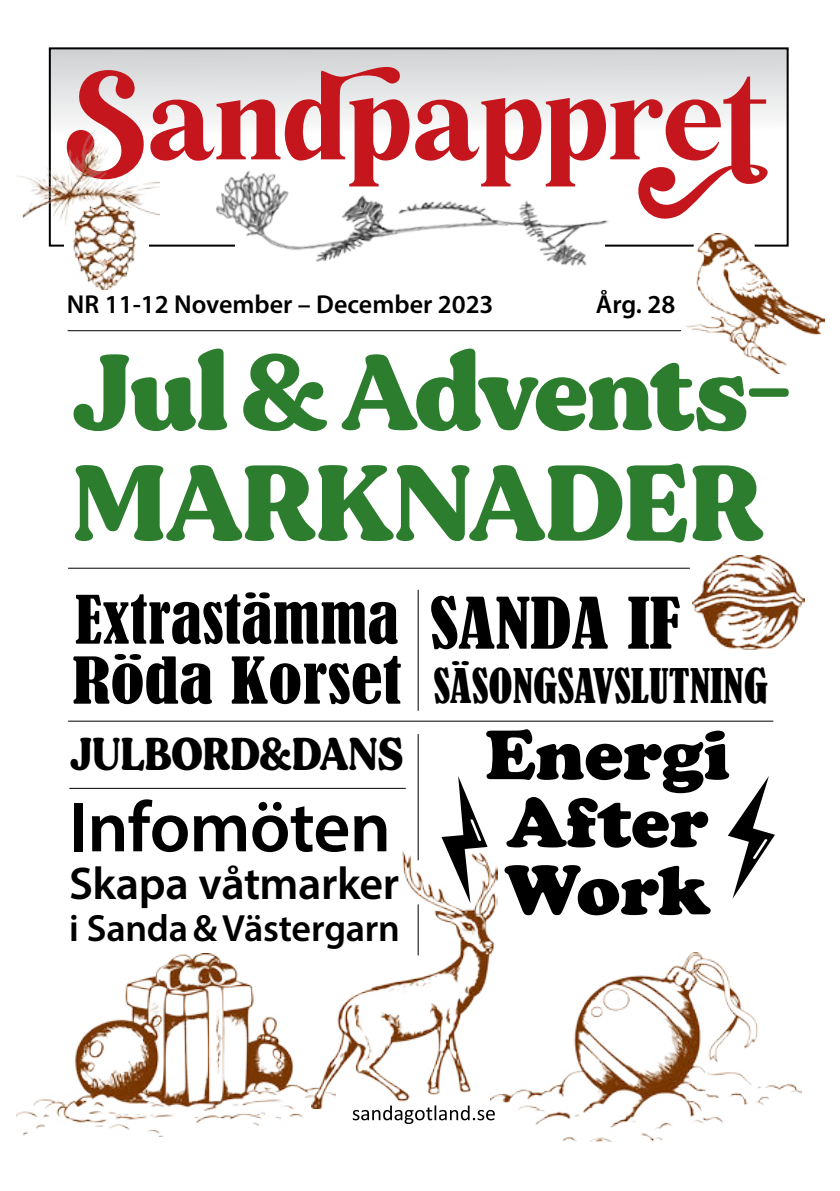
<style>
.page{position:relative;width:840px;height:1191px;background:#fff}
.page>*{position:absolute;margin:0;border:0;box-sizing:border-box;transform-origin:0 0}
.t1{font:107.6px/110.8px "MADE Gentle";letter-spacing:-.015em;color:#2d7d2f}
.t2{font:106.8px "Bohemian Soul";letter-spacing:-.005em;color:#c4161c}
.t3{font:900 72.8px/67.6px "Cooper";color:#000}
.t4{font:600 72px "Myriad Pro";letter-spacing:-.01em;color:#000}
.t5{font:condensed 66px "Bernard";color:#000;scale:1.16 1}
.t6{font:condensed 62px "Bernard";color:#000;scale:1.05 1}
.t7{font:condensed 60px "Bernard";color:#000;scale:1.18 1}
.t8{font:600 46px "Myriad Pro";letter-spacing:-.01em;color:#000}
.t9{font:46px "MADE Gentle";letter-spacing:-.01em;color:#000;scale:.87 1}
.t10{font:condensed 44.8px "Bernard";color:#000}
.t11{font:600 38px "Myriad Pro";letter-spacing:-.01em;color:#000}
.t12{font:600 26px "Myriad Pro";color:#000}
</style>
<div class="page">
<img style="left:494px;top:952px;width:307px;height:189px">
<div style="left:50px;top:48px;width:737px;height:198px;background:linear-gradient(to bottom,#dddedf,#fff)"></div>
<div style="left:49px;top:47px;width:739px;height:200px;border:2px solid #000"></div>
<svg style="left:352px;top:1108px;width:142px;height:16px"></svg>
<hr style="left:68px;top:330px;width:612px;height:1px;background:#000">
<hr style="left:68px;top:568px;width:621px;height:1px;background:#000">
<hr style="left:68px;top:720px;width:704px;height:1px;background:#000">
<hr style="left:69px;top:788px;width:336px;height:1px;background:#000">
<hr style="left:417px;top:590px;width:1px;height:121px;background:#000">
<hr style="left:417px;top:734px;width:1px;height:126px;background:#000">
<img style="left:209px;top:119px;width:409px;height:147px">
<svg style="left:728px;top:776px;width:46px;height:123px"></svg>
<svg style="left:441px;top:776px;width:46px;height:74px"></svg>
<img style="left:692px;top:555px;width:111px;height:94px">
<img style="left:17px;top:953px;width:305px;height:183px">
<img style="left:311px;top:850px;width:186px;height:258px">
<div style="left:693px;top:225px;width:61px;height:45px;background:#fff;border-radius:50%"></div>
<img style="left:685px;top:234px;width:139px;height:139px">
<img style="left:18px;top:130px;width:141px;height:159px">
<h2 class="t2" style="left:64px;top:60px;width:789px">Sandpappret</h2>
<p class="t12" style="left:67px;top:290px;width:428px">NR 11-12 November – December 2023</p>
<p class="t12" style="left:595px;top:290px;width:81px">Årg. 28</p>
<h1 class="t1" style="left:71px;top:337px;width:722px">Jul &amp; Advents-<br>MARKNADER</h1>
<h3 class="t6" style="left:75px;top:586px;width:309px">Extrastämma</h3>
<h3 class="t7" style="left:72px;top:648px;width:281px">Röda Korset</h3>
<h3 class="t9" style="left:70px;top:727px;width:385px">JULBORD&amp;DANS</h3>
<h3 class="t4" style="left:69px;top:787px;width:323px">Infomöten</h3>
<h3 class="t8" style="left:69px;top:858px;width:331px">Skapa våtmarker</h3>
<h3 class="t11" style="left:69px;top:907px;width:332px">i Sanda &amp; Västergarn</h3>
<h3 class="t5" style="left:429px;top:587px;width:218px">Sanda IF</h3>
<h3 class="t10" style="left:433px;top:661px;width:336px">SäSongSavSlutnIng</h3>
<h3 class="t3" style="left:485px;top:727px;width:246px">Energi<br>After<br>Work</h3>
</div>
